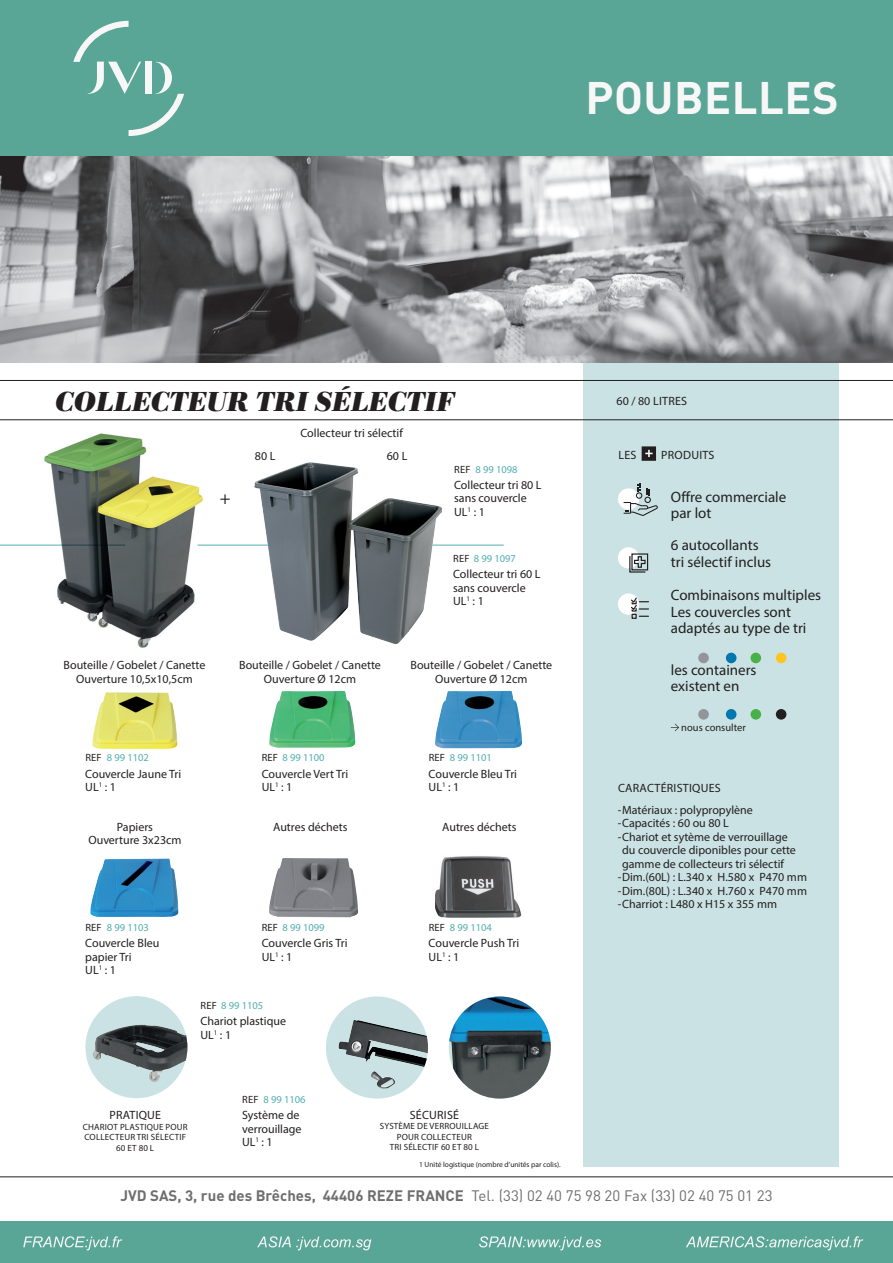
<style>
.page{position:relative;width:893px;height:1263px;background:#fff}
.page>*{position:absolute;margin:0;border:0;box-sizing:border-box;transform-origin:0 0}
.TITRE_TETIERE{font:700 45px "DIN Pro";letter-spacing:.01em;color:#f7f7f7}
.PRODUIT_-_NOM{font:italic 700 28.35px "Bodoni Ant T";color:#231f20}
.descriptif_chapo1{font:18px "Myriad Pro";color:#231f20}
.POINTS_FORTS{font:15px/16.5px "Myriad Pro";color:#231f20}
.t1{font:700 15px "DIN Pro";color:#6e6e6e}
.REFERENCE_-_TXT_SOUS{font:12px/13.5px "Myriad Pro";color:#231f20}
.PRODUIT_-_CARACTERIS{font:12px "Myriad Pro";letter-spacing:.02em;color:#231f20}
.CAPACITE{font:12px "Myriad Pro";letter-spacing:.02em;color:#231f20}
.ZOOM_-_TITRE{font:12px "Myriad Pro";letter-spacing:.02em;color:#231f20}
.REFERENCE{font:10.5px "Myriad Pro";color:#51aeb0}
.REFERENCE_MAIGRE{font:10.5px "Myriad Pro";letter-spacing:.02em;color:#231f20}
.NOUS_CONSULTER{font:10.5px "Myriad Pro";color:#231f20}
.ZOOM_-_TEXTE{font:9px/10.5px "Myriad Pro";letter-spacing:.02em;color:#231f20;text-align:center}
.RENVOI_ITALIQUE{font:7.5px "Myriad Pro";color:#231f20}
.s1{color:#231f20}
.s2{font-weight:400}
</style>
<div class="page">
<div style="left:584px;top:349px;width:255px;height:818px;background:#cae2e3"></div>
<div style="left:0;top:0;width:893px;height:156px;background:#59a696"></div>
<svg style="left:73px;top:21px;width:111px;height:115px"></svg>
<hr style="left:0;top:380px;width:893px;height:1px;background:#231f20">
<hr style="left:0;top:419px;width:893px;height:1px;background:#231f20">
<div style="left:0;top:1221px;width:893px;height:42px;background:#59a696"></div>
<svg style="left:257px;top:1236px;width:114px;height:14px"></svg>
<svg style="left:479px;top:1236px;width:122px;height:14px"></svg>
<svg style="left:686px;top:1236px;width:177px;height:14px"></svg>
<svg style="left:23px;top:1236px;width:99px;height:14px"></svg>
<hr style="left:0;top:1176px;width:893px;height:1px;background:#231f20">
<img style="left:0;top:156px;width:893px;height:207px">
<img style="left:43px;top:433px;width:161px;height:215px">
<hr style="left:0;top:545px;width:125px;height:1px;background:#51aeb0">
<hr style="left:198px;top:545px;width:72px;height:1px;background:#51aeb0">
<hr style="left:431px;top:545px;width:73px;height:1px;background:#51aeb0">
<div style="left:326px;top:996px;width:102px;height:102px;background:#cae2e3;border-radius:50%"></div>
<img style="left:339px;top:1020px;width:89px;height:69px">
<img style="left:449px;top:996px;width:102px;height:102px">
<div style="left:85px;top:996px;width:102px;height:102px;background:#cae2e3;border-radius:50%"></div>
<img style="left:93px;top:1025px;width:94px;height:57px">
<img style="left:92px;top:692px;width:86px;height:57px">
<img style="left:269px;top:691px;width:86px;height:57px">
<img style="left:435px;top:691px;width:87px;height:57px">
<img style="left:90px;top:858px;width:89px;height:59px">
<img style="left:269px;top:858px;width:89px;height:60px">
<img style="left:435px;top:856px;width:87px;height:62px">
<img style="left:255px;top:462px;width:186px;height:181px">
<div style="left:726px;top:653px;width:10px;height:10px;background:#0078ae;border-radius:50%"></div>
<div style="left:698px;top:653px;width:11px;height:10px;background:#939598;border-radius:50%"></div>
<div style="left:750px;top:653px;width:11px;height:10px;background:#4ab048;border-radius:50%"></div>
<div style="left:776px;top:653px;width:10px;height:10px;background:#fec422;border-radius:50%"></div>
<div style="left:726px;top:709px;width:10px;height:11px;background:#0078ae;border-radius:50%"></div>
<div style="left:698px;top:709px;width:11px;height:11px;background:#939598;border-radius:50%"></div>
<div style="left:750px;top:709px;width:11px;height:11px;background:#4ab048;border-radius:50%"></div>
<div style="left:776px;top:709px;width:10px;height:11px;background:#231f20;border-radius:50%"></div>
<div style="left:618px;top:593px;width:21px;height:22px;background:#fff;border-radius:50%"></div>
<svg style="left:630px;top:597px;width:18px;height:22px"></svg>
<div style="left:618px;top:547px;width:21px;height:21px;background:#fff;border-radius:50%"></div>
<div style="left:631px;top:553px;width:17px;height:17px;border:1px solid #231f20"></div>
<svg style="left:629px;top:555px;width:18px;height:18px"></svg>
<div style="left:618px;top:488px;width:21px;height:22px;background:#fff;border-radius:50%"></div>
<svg style="left:624px;top:484px;width:34px;height:32px"></svg>
<svg style="left:671px;top:724px;width:8px;height:7px"></svg>
<div style="left:642px;top:447px;width:13px;height:13px;background:#231f20"></div>
<div style="left:642px;top:446px;width:14px;height:15px;border:2px solid #231f20"></div>
<svg style="left:645px;top:450px;width:8px;height:7px"></svg>
<p class="TITRE_TETIERE" style="left:585px;top:67px;width:255px">POUBELLES</p>
<p class="PRODUIT_-_NOM" style="left:55px;top:385px;width:400px">COLLECTEUR TRI SÉLECTIF</p>
<p class="REFERENCE_-_TXT_SOUS" style="left:300px;top:426px;width:104px">Collecteur tri sélectif</p>
<p class="descriptif_chapo1" style="left:220px;top:486px;width:12px">+</p>
<p class="CAPACITE" style="left:255px;top:448px;width:22px">80 L</p>
<p class="CAPACITE" style="left:387px;top:448px;width:22px">60 L</p>
<p class="REFERENCE_MAIGRE" style="left:454px;top:462px;width:18px">REF</p>
<p class="REFERENCE" style="left:476px;top:462px;width:44px">8 99 1098</p>
<p class="REFERENCE_-_TXT_SOUS" style="left:454px;top:478px;width:89px">Collecteur tri 80 L sans couvercle</p>
<p class="REFERENCE_-_TXT_SOUS" style="left:454px;top:505px;width:32px">UL<sup>1</sup> : 1</p>
<p class="REFERENCE" style="left:453px;top:552px;width:64px"><span class="s1">REF</span> 8 99 1097</p>
<p class="REFERENCE_-_TXT_SOUS" style="left:453px;top:567px;width:89px">Collecteur tri 60 L sans couvercle</p>
<p class="REFERENCE_-_TXT_SOUS" style="left:453px;top:594px;width:32px">UL<sup>1</sup> : 1</p>
<p class="REFERENCE_-_TXT_SOUS" style="left:64px;top:658px;width:143px">Bouteille / Gobelet / Canette</p>
<p class="REFERENCE_-_TXT_SOUS" style="left:76px;top:672px;width:118px">Ouverture 10,5x10,5cm</p>
<p class="REFERENCE_-_TXT_SOUS" style="left:239px;top:658px;width:143px">Bouteille / Gobelet / Canette</p>
<p class="REFERENCE_-_TXT_SOUS" style="left:264px;top:672px;width:94px">Ouverture Ø 12cm</p>
<p class="REFERENCE_-_TXT_SOUS" style="left:410px;top:658px;width:143px">Bouteille / Gobelet / Canette</p>
<p class="REFERENCE_-_TXT_SOUS" style="left:435px;top:672px;width:94px">Ouverture Ø 12cm</p>
<p class="REFERENCE_MAIGRE" style="left:85px;top:751px;width:18px">REF</p>
<p class="REFERENCE" style="left:107px;top:751px;width:44px">8 99 1102</p>
<p class="REFERENCE" style="left:262px;top:751px;width:64px"><span class="s1">REF</span> 8 99 1100</p>
<p class="REFERENCE_MAIGRE" style="left:429px;top:751px;width:18px">REF</p>
<p class="REFERENCE" style="left:450px;top:751px;width:44px">8 99 1101</p>
<p class="REFERENCE_-_TXT_SOUS" style="left:85px;top:767px;width:98px">Couvercle Jaune Tri</p>
<p class="REFERENCE_-_TXT_SOUS" style="left:85px;top:780px;width:32px">UL<sup>1</sup> : 1</p>
<p class="REFERENCE_-_TXT_SOUS" style="left:262px;top:767px;width:88px">Couvercle Vert Tri</p>
<p class="REFERENCE_-_TXT_SOUS" style="left:262px;top:780px;width:32px">UL<sup>1</sup> : 1</p>
<p class="REFERENCE_-_TXT_SOUS" style="left:429px;top:767px;width:90px">Couvercle Bleu Tri</p>
<p class="REFERENCE_-_TXT_SOUS" style="left:429px;top:780px;width:32px">UL<sup>1</sup> : 1</p>
<p class="REFERENCE_-_TXT_SOUS" style="left:117px;top:819px;width:38px">Papiers</p>
<p class="REFERENCE_-_TXT_SOUS" style="left:88px;top:833px;width:95px">Ouverture 3x23cm</p>
<p class="REFERENCE_-_TXT_SOUS" style="left:273px;top:819px;width:76px">Autres déchets</p>
<p class="REFERENCE_-_TXT_SOUS" style="left:442px;top:819px;width:76px">Autres déchets</p>
<p class="REFERENCE_MAIGRE" style="left:85px;top:921px;width:18px">REF</p>
<p class="REFERENCE" style="left:107px;top:921px;width:44px">8 99 1103</p>
<p class="REFERENCE" style="left:262px;top:921px;width:64px"><span class="s1">REF</span> 8 99 1099</p>
<p class="REFERENCE_MAIGRE" style="left:429px;top:921px;width:18px">REF</p>
<p class="REFERENCE" style="left:450px;top:921px;width:44px">8 99 1104</p>
<p class="REFERENCE_-_TXT_SOUS" style="left:85px;top:936px;width:76px">Couvercle Bleu papier Tri</p>
<p class="REFERENCE_-_TXT_SOUS" style="left:85px;top:963px;width:32px">UL<sup>1</sup> : 1</p>
<p class="REFERENCE_-_TXT_SOUS" style="left:262px;top:936px;width:87px">Couvercle Gris Tri</p>
<p class="REFERENCE_-_TXT_SOUS" style="left:262px;top:950px;width:32px">UL<sup>1</sup> : 1</p>
<p class="REFERENCE_-_TXT_SOUS" style="left:429px;top:936px;width:92px">Couvercle Push Tri</p>
<p class="REFERENCE_-_TXT_SOUS" style="left:429px;top:950px;width:32px">UL<sup>1</sup> : 1</p>
<p class="REFERENCE" style="left:201px;top:999px;width:64px"><span class="s1">REF</span> 8 99 1105</p>
<p class="REFERENCE_-_TXT_SOUS" style="left:200px;top:1014px;width:87px">Chariot plastique<br>UL<sup>1</sup> : 1</p>
<p class="ZOOM_-_TITRE" style="left:109px;top:1108px;width:53px">PRATIQUE</p>
<p class="ZOOM_-_TEXTE" style="left:83px;top:1121px;width:106px">CHARIOT PLASTIQUE POUR<br>COLLECTEUR TRI SÉLECTIF<br>60 ET 80 L</p>
<p class="REFERENCE_MAIGRE" style="left:242px;top:1093px;width:18px">REF</p>
<p class="REFERENCE" style="left:263px;top:1093px;width:44px">8 99 1106</p>
<p class="REFERENCE_-_TXT_SOUS" style="left:242px;top:1108px;width:61px">Système de verrouillage</p>
<p class="REFERENCE_-_TXT_SOUS" style="left:242px;top:1135px;width:32px">UL<sup>1</sup> : 1</p>
<p class="ZOOM_-_TITRE" style="left:410px;top:1107px;width:51px">SÉCURISÉ</p>
<p class="ZOOM_-_TEXTE" style="left:380px;top:1120px;width:111px">SYSTÈME DE VERROUILLAGE<br>POUR COLLECTEUR<br>TRI SÉLECTIF 60 ET 80 L</p>
<p class="RENVOI_ITALIQUE" style="left:419px;top:1160px;width:143px">1 Unité logistique (nombre d’unités par colis).</p>
<p class="CAPACITE" style="left:617px;top:393px;width:72px">60 / 80 LITRES</p>
<p class="PRODUIT_-_CARACTERIS" style="left:618px;top:448px;width:19px">LES</p>
<p class="PRODUIT_-_CARACTERIS" style="left:661px;top:448px;width:55px">PRODUITS</p>
<p class="POINTS_FORTS" style="left:671px;top:488px;width:117px">Offre commerciale par lot</p>
<p class="POINTS_FORTS" style="left:671px;top:537px;width:102px">6 autocollants tri sélectif inclus</p>
<p class="POINTS_FORTS" style="left:671px;top:586px;width:152px">Combinaisons multiples</p>
<p class="POINTS_FORTS" style="left:671px;top:603px;width:137px">Les couvercles sont adaptés au type de tri</p>
<p class="POINTS_FORTS" style="left:671px;top:661px;width:87px">les containers existent en</p>
<p class="NOUS_CONSULTER" style="left:681px;top:721px;width:66px">nous consulter</p>
<p class="PRODUIT_-_CARACTERIS" style="left:618px;top:780px;width:104px">CARACTÉRISTIQUES</p>
<p class="REFERENCE_-_TXT_SOUS" style="left:618px;top:803px;width:136px">-Matériaux : polypropylène</p>
<p class="REFERENCE_-_TXT_SOUS" style="left:618px;top:816px;width:113px">-Capacités : 60 ou 80 L</p>
<p class="REFERENCE_-_TXT_SOUS" style="left:622px;top:830px;width:175px;text-indent:-4px">-Chariot et sytème de verrouillage du couvercle diponibles pour cette gamme de collecteurs tri sélectif</p>
<p class="REFERENCE_-_TXT_SOUS" style="left:618px;top:870px;width:191px">-Dim.(60L) : L.340 x H.580 x P470 mm</p>
<p class="REFERENCE_-_TXT_SOUS" style="left:618px;top:884px;width:191px">-Dim.(80L) : L.340 x H.760 x P470 mm</p>
<p class="REFERENCE_-_TXT_SOUS" style="left:618px;top:897px;width:161px">-Charriot : L480 x H15 x 355 mm</p>
<p class="t1" style="left:120px;top:1186px;width:654px">JVD SAS, 3, rue des Brêches, 44406 REZE FRANCE <span class="s2">Tel. (33) 02 40 75 98 20 Fax (33) 02 40 75 01 23</span></p>
</div>
